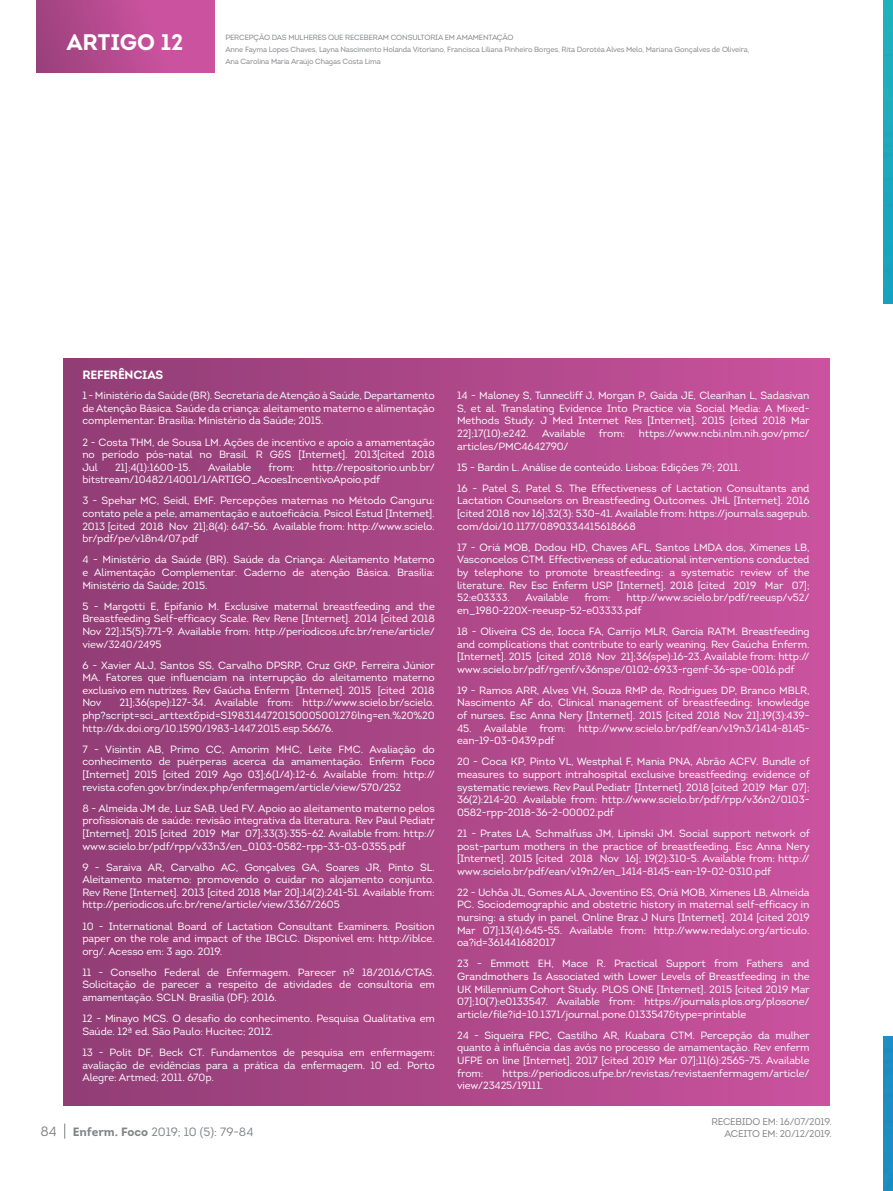
<style>
.page{position:relative;width:893px;height:1191px;background:#fff}
.page>*{position:absolute;margin:0;border:0;box-sizing:border-box;transform-origin:0 0}
.t1{font:700 22.5px "Intro";color:#fff}
.t2{font:12px "Intro";color:#808285}
.t3{font:700 12px "Intro";letter-spacing:-.02em;color:#fff}
.t4{font:10.5px/12.6px "Intro";letter-spacing:-.01em;color:#fff;text-align:justify}
.t5{font:9.75px "Intro";letter-spacing:-.02em;color:#808285}
.t6{font:7.5px/12px "Intro";letter-spacing:-.02em;color:#808285}
.s1{font-size:13.5px}
.s2{font-weight:700}
</style>
<div class="page">
<svg style="left:64px;top:1123px;width:1px;height:15px"></svg>
<div style="left:36px;top:0;width:179px;height:73px;background:linear-gradient(to right,#a0437f,#d556a6)"></div>
<div style="left:64px;top:358px;width:765px;height:747px;background:linear-gradient(to right,#903d74,#ca529d)"></div>
<img style="left:883px;top:0;width:10px;height:1191px">
<div style="left:866px;top:304px;width:27px;height:731px;background:#fff"></div>
<h1 class="t1" style="left:67px;top:28px;width:118px">ARTIGO 12</h1>
<p class="t6" style="left:225px;top:31px;width:526px">PERCEPÇÃO DAS MULHERES QUE RECEBERAM CONSULTORIA EM AMAMENTAÇÃO<br>Anne Fayma Lopes Chaves, Layna Nascimento Holanda Vitoriano, Francisca Liliana Pinheiro Borges, Rita Dorotéa Alves Melo, Mariana Gonçalves de Oliveira,<br>Ana Carolina Maria Araújo Chagas Costa Lima</p>
<p class="t3" style="left:82px;top:367px;width:82px">REFERÊNCIAS</p>
<p class="t4" style="left:82px;top:389px;width:354px">1 - Ministério da Saúde (BR). Secretaria de Atenção à Saúde, Departamento de Atenção Básica. Saúde da criança: aleitamento materno e alimentação complementar. Brasília: Ministério da Saúde; 2015.</p>
<p class="t4" style="left:82px;top:435px;width:354px">2 - Costa THM, de Sousa LM. Ações de incentivo e apoio a amamentação no período pós-natal no Brasil. R G&amp;S [Internet]. 2013[cited 2018<br>Jul</p>
<p class="t4" style="left:115px;top:461px;width:77px">21];4(1):1600-15.</p>
<p class="t4" style="left:208px;top:461px;width:45px">Available</p>
<p class="t4" style="left:269px;top:461px;width:28px">from:</p>
<p class="t4" style="left:82px;top:461px;width:354px;text-indent:230px">http://repositorio.unb.br/ bitstream/10482/14001/1/ARTIGO_AcoesIncentivoApoio.pdf</p>
<p class="t4" style="left:82px;top:494px;width:354px">3 - Spehar MC, Seidl, EMF. Percepções maternas no Método Canguru: contato pele a pele, amamentação e autoeficácia. Psicol Estud [Internet].<br>2013 [cited 2018 Nov 21];8(4): 647-56. Available from: http://www.scielo. br/pdf/pe/v18n4/07.pdf</p>
<p class="t4" style="left:82px;top:553px;width:354px">4 - Ministério da Saúde (BR). Saúde da Criança: Aleitamento Materno e Alimentação Complementar. Caderno de atenção Básica. Brasília:<br>Ministério da Saúde; 2015.</p>
<p class="t4" style="left:82px;top:600px;width:354px">5 - Margotti E, Epifanio M. Exclusive maternal breastfeeding and the Breastfeeding Self-efficacy Scale. Rev Rene [Internet]. 2014 [cited 2018<br>Nov 22];15(5):771-9. Available from: http://periodicos.ufc.br/rene/article/ view/3240/2495</p>
<p class="t4" style="left:82px;top:658px;width:354px">6 - Xavier ALJ, Santos SS, Carvalho DPSRP, Cruz GKP, Ferreira Júnior MA. Fatores que influenciam na interrupção do aleitamento materno exclusivo em nutrizes. Rev Gaúcha Enferm [Internet]. 2015 [cited 2018<br>Nov</p>
<p class="t4" style="left:82px;top:696px;width:354px;text-indent:37px">21];36(spe):127-34. Available from: http://www.scielo.br/scielo. php?script=sci_arttext&amp;pid=S198314472015000500127&amp;lng=en.%20%20 http://dx.doi.org/10.1590/1983-1447.2015.esp.56676.</p>
<p class="t4" style="left:82px;top:743px;width:354px">7 - Visintin AB, Primo CC, Amorim MHC, Leite FMC. Avaliação do conhecimento de puérperas acerca da amamentação. Enferm Foco [Internet] 2015 [cited 2019 Ago 03];6(1/4):12-6. Available from: http:// revista.cofen.gov.br/index.php/enfermagem/article/view/570/252</p>
<p class="t4" style="left:82px;top:801px;width:354px">8 - Almeida JM de, Luz SAB, Ued FV. Apoio ao aleitamento materno pelos profissionais de saúde: revisão integrativa da literatura. Rev Paul Pediatr [Internet]. 2015 [cited 2019 Mar 07];33(3):355-62. Available from: http:// www.scielo.br/pdf/rpp/v33n3/en_0103-0582-rpp-33-03-0355.pdf</p>
<p class="t4" style="left:82px;top:860px;width:354px">9 - Saraiva AR, Carvalho AC, Gonçalves GA, Soares JR, Pinto SL.<br>Aleitamento materno: promovendo o cuidar no alojamento conjunto.<br>Rev Rene [Internet]. 2013 [cited 2018 Mar 20];14(2):241-51. Available from: http://periodicos.ufc.br/rene/article/view/3367/2605</p>
<p class="t4" style="left:82px;top:919px;width:354px">10 - International Board of Lactation Consultant Examiners. Position paper on the role and impact of the IBCLC. Disponível em: http://iblce. org/. Acesso em: 3 ago. 2019.</p>
<p class="t4" style="left:82px;top:966px;width:354px">11 - Conselho Federal de Enfermagem. Parecer nº 18/2016/CTAS.<br>Solicitação de parecer a respeito de atividades de consultoria em amamentação. SCLN. Brasília (DF); 2016.</p>
<p class="t4" style="left:82px;top:1012px;width:354px">12 - Minayo MCS. O desafio do conhecimento. Pesquisa Qualitativa em<br>Saúde. 12ª ed. São Paulo: Hucitec; 2012.</p>
<p class="t4" style="left:82px;top:1046px;width:354px">13 - Polit DF, Beck CT. Fundamentos de pesquisa em enfermagem: avaliação de evidências para a prática da enfermagem. 10 ed. Porto Alegre: Artmed; 2011. 670p.</p>
<p class="t2" style="left:40px;top:1124px;width:215px"><span class="s1">84</span> <span class="s2">Enferm. Foco</span> 2019; 10 (5): 79-84</p>
<p class="t4" style="left:457px;top:389px;width:354px">14 - Maloney S, Tunnecliff J, Morgan P, Gaida JE, Clearihan L, Sadasivan S, et al. Translating Evidence Into Practice via Social Media: A Mixed-Methods Study. J Med Internet Res [Internet]. 2015 [cited 2018 Mar 22];17(10):e242.</p>
<p class="t4" style="left:542px;top:427px;width:45px">Available</p>
<p class="t4" style="left:599px;top:427px;width:28px">from:</p>
<p class="t4" style="left:639px;top:427px;width:172px">https://www.ncbi.nlm.nih.gov/pmc/</p>
<p class="t4" style="left:457px;top:440px;width:113px">articles/PMC4642790/</p>
<p class="t4" style="left:457px;top:461px;width:285px">15 - Bardin L. Análise de conteúdo. Lisboa: Edições 7º; 2011.</p>
<p class="t4" style="left:457px;top:482px;width:354px">16 - Patel S, Patel S. The Effectiveness of Lactation Consultants and Lactation Counselors on Breastfeeding Outcomes. JHL [Internet]. 2016 [cited 2018 nov 16];32(3): 530–41. Available from: https://journals.sagepub. com/doi/10.1177/0890334415618668</p>
<p class="t4" style="left:457px;top:541px;width:354px">17 - Oriá MOB, Dodou HD, Chaves AFL, Santos LMDA dos, Ximenes LB, Vasconcelos CTM. Effectiveness of educational interventions conducted by telephone to promote breastfeeding: a systematic review of the literature. Rev Esc Enferm USP [Internet]. 2018 [cited 2019 Mar 07]; 52:e03333.</p>
<p class="t4" style="left:457px;top:591px;width:354px;text-indent:169px">http://www.scielo.br/pdf/reeusp/v52/ en_1980-220X-reeusp-52-e03333.pdf</p>
<p class="t4" style="left:457px;top:625px;width:354px">18 - Oliveira CS de, Iocca FA, Carrijo MLR, Garcia RATM. Breastfeeding and complications that contribute to early weaning. Rev Gaúcha Enferm. [Internet]. 2015 [cited 2018 Nov 21];36(spe):16-23. Available from: http:// www.scielo.br/pdf/rgenf/v36nspe/0102-6933-rgenf-36-spe-0016.pdf</p>
<p class="t4" style="left:457px;top:684px;width:354px">19 - Ramos ARR, Alves VH, Souza RMP de, Rodrigues DP, Branco MBLR, Nascimento AF do, Clinical management of breastfeeding: knowledge of nurses. Esc Anna Nery [Internet]. 2015 [cited 2018 Nov 21];19(3):439-</p>
<p class="t4" style="left:457px;top:721px;width:354px">45. Available from: http://www.scielo.br/pdf/ean/v19n3/1414-8145- ean-19-03-0439.pdf</p>
<p class="t4" style="left:457px;top:755px;width:354px">20 - Coca KP, Pinto VL, Westphal F, Mania PNA, Abrão ACFV. Bundle of measures to support intrahospital exclusive breastfeeding: evidence of systematic reviews. Rev Paul Pediatr [Internet]. 2018 [cited 2019 Mar 07]; 36(2):214-20. Available from: http://www.scielo.br/pdf/rpp/v36n2/0103- 0582-rpp-2018-36-2-00002.pdf</p>
<p class="t4" style="left:457px;top:827px;width:354px">21 - Prates LA, Schmalfuss JM, Lipinski JM. Social support network of post-partum mothers in the practice of breastfeeding. Esc Anna Nery [Internet]. 2015 [cited 2018 Nov 16]; 19(2):310-5. Available from: http:// www.scielo.br/pdf/ean/v19n2/en_1414-8145-ean-19-02-0310.pdf</p>
<p class="t4" style="left:457px;top:886px;width:354px">22 - Uchôa JL, Gomes ALA, Joventino ES, Oriá MOB, Ximenes LB, Almeida PC. Sociodemographic and obstetric history in maternal self-efficacy in nursing: a study in panel. Online Braz J Nurs [Internet]. 2014 [cited 2019<br>Mar 07];13(4):645-55. Available from: http://www.redalyc.org/articulo. oa?id=361441682017</p>
<p class="t4" style="left:457px;top:957px;width:354px">23 - Emmott EH, Mace R. Practical Support from Fathers and Grandmothers Is Associated with Lower Levels of Breastfeeding in the UK Millennium Cohort Study. PLOS ONE [Internet]. 2015 [cited 2019 Mar 07];10(7):e0133547. Available from: https://journals.plos.org/plosone/ article/file?id=10.1371/journal.pone.0133547&amp;type=printable</p>
<p class="t4" style="left:457px;top:1029px;width:354px">24 - Siqueira FPC, Castilho AR, Kuabara CTM. Percepção da mulher quanto à influência das avós no processo de amamentação. Rev enferm UFPE on line [Internet]. 2017 [cited 2019 Mar 07];11(6):2565-75. Available from:</p>
<p class="t4" style="left:525px;top:591px;width:45px">Available</p>
<p class="t4" style="left:584px;top:591px;width:28px">from:</p>
<p class="t4" style="left:457px;top:1066px;width:354px;text-indent:45px">https://periodicos.ufpe.br/revistas/revistaenfermagem/article/ view/23425/19111.</p>
<p class="t5" style="left:711px;top:1115px;width:122px">RECEBIDO EM: 16/07/2019.</p>
<p class="t5" style="left:724px;top:1127px;width:109px">ACEITO EM: 20/12/2019.</p>
</div>
